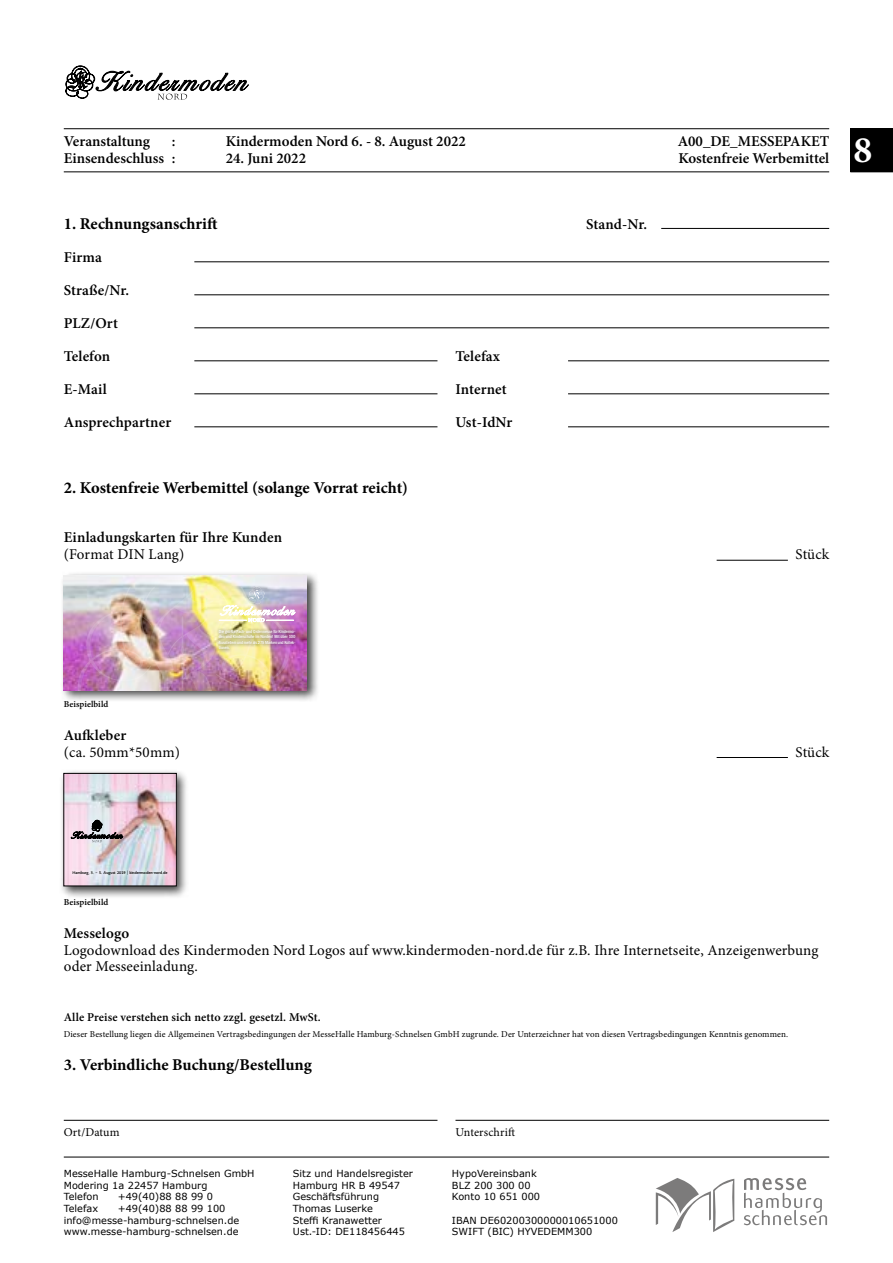
<style>
.page{position:relative;width:893px;height:1263px;background:#fff}
.page>*{position:absolute;margin:0;border:0;box-sizing:border-box;transform-origin:0 0}
.t1{font:700 37.5px "Minion Pro";color:#fff}
.t2{font:700 16.5px "Minion Pro";color:#000}
.t3{font:600 15px/16.5px "Minion Pro";color:#000}
.t4{font:15px/16.5px "Minion Pro";letter-spacing:.01em;color:#000}
.t5{font:600 12px "Minion Pro";letter-spacing:.01em;color:#000}
.t6{font:12px "Minion Pro";letter-spacing:.01em;color:#000}
.t7{font:9.75px/11.7px "Verdana";color:#000}
.t8{font:9px "Minion Pro";letter-spacing:.01em;color:#000}
.t9{font:600 9px "Minion Pro";letter-spacing:.005em;color:#000}
.t10{font:600 4.65px "Magma II Pro";color:#000}
.t11{font:500 condensed 4.5px/5.4px "Franklin Gothic";letter-spacing:-.02em;color:#fff;text-align:justify}
.s1{font-family:"Agency FB";font-weight:400}
</style>
<div class="page">
<svg style="left:66px;top:66px;width:183px;height:34px"></svg>
<svg style="left:656px;top:1178px;width:78px;height:54px"></svg>
<svg style="left:744px;top:1178px;width:83px;height:47px"></svg>
<hr style="left:64px;top:128px;width:765px;height:1px;background:#000">
<hr style="left:64px;top:171px;width:765px;height:1px;background:#000">
<hr style="left:64px;top:1157px;width:765px;height:1px;background:#000">
<div style="left:850px;top:128px;width:43px;height:44px;background:#000"></div>
<hr style="left:64px;top:1120px;width:373px;height:1px;background:#000">
<hr style="left:455px;top:1120px;width:374px;height:1px;background:#000">
<hr style="left:194px;top:261px;width:635px;height:1px;background:#000">
<hr style="left:194px;top:294px;width:635px;height:1px;background:#000">
<hr style="left:194px;top:327px;width:635px;height:1px;background:#000">
<hr style="left:194px;top:360px;width:243px;height:1px;background:#000">
<hr style="left:568px;top:360px;width:261px;height:1px;background:#000">
<hr style="left:568px;top:393px;width:261px;height:1px;background:#000">
<hr style="left:568px;top:426px;width:261px;height:1px;background:#000">
<hr style="left:194px;top:393px;width:243px;height:1px;background:#000">
<hr style="left:194px;top:426px;width:243px;height:1px;background:#000">
<hr style="left:661px;top:228px;width:168px;height:1px;background:#000">
<hr style="left:717px;top:560px;width:71px;height:1px;background:#000">
<hr style="left:717px;top:757px;width:71px;height:1px;background:#000">
<div style="left:60px;top:769px;width:129px;height:129px;background:#000;opacity:.75"></div>
<img style="left:66px;top:775px;width:109px;height:109px">
<div style="left:68px;top:866px;width:104px;height:14px;background:#fff;opacity:.42"></div>
<svg style="left:71px;top:820px;width:52px;height:22px"></svg>
<div style="left:64px;top:773px;width:113px;height:113px;border:1px solid #000"></div>
<div style="left:60px;top:572px;width:260px;height:130px;background:#000;opacity:.75"></div>
<img style="left:64px;top:575px;width:243px;height:115px">
<img style="left:78px;top:586px;width:217px;height:104px">
<div style="left:216px;top:627px;width:84px;height:27px;background:#000;opacity:.75"></div>
<h3 class="t3" style="left:64px;top:133px;width:88px">Veranstaltung</h3>
<h3 class="t3" style="left:172px;top:133px;width:5px">:</h3>
<h3 class="t3" style="left:226px;top:133px;width:242px">Kindermoden Nord 6. - 8. August 2022</h3>
<h3 class="t3" style="left:64px;top:150px;width:113px">Einsendeschluss :</h3>
<h3 class="t3" style="left:226px;top:150px;width:82px">24. Juni 2022</h3>
<h2 class="t2" style="left:64px;top:212px;width:155px">1. Rechnungsanschrift</h2>
<h3 class="t3" style="left:64px;top:249px;width:40px">Firma</h3>
<h3 class="t3" style="left:64px;top:282px;width:67px">Straße/Nr.</h3>
<h3 class="t3" style="left:64px;top:315px;width:56px">PLZ/Ort</h3>
<h3 class="t3" style="left:64px;top:348px;width:48px">Telefon</h3>
<h3 class="t3" style="left:64px;top:381px;width:44px">E-Mail</h3>
<h3 class="t3" style="left:64px;top:414px;width:109px">Ansprechpartner</h3>
<h2 class="t2" style="left:64px;top:476px;width:346px">2. Kostenfreie Werbemittel (solange Vorrat reicht)</h2>
<h3 class="t3" style="left:64px;top:529px;width:220px">Einladungskarten für Ihre Kunden</h3>
<h3 class="t4" style="left:64px;top:546px;width:122px">(Format DIN Lang)</h3>
<p class="t9" style="left:64px;top:698px;width:46px">Beispielbild</p>
<h3 class="t3" style="left:64px;top:727px;width:64px">Aufkleber</h3>
<h3 class="t4" style="left:64px;top:744px;width:118px">(ca. 50mm*50mm)</h3>
<p class="t11" style="left:219px;top:629px;width:78px">Die größte Fach- und Ordermesse für Kindermo&shy;den und Kinderschuhe im Norden! Mit über 100<br>Ausstellern und mehr als 275 Marken und Kollek&shy;tionen.</p>
<p class="t10" style="left:72px;top:870px;width:97px">Hamburg, 3. – 5. August 2019 <span class="s1">|</span> kindermoden-nord.de</p>
<p class="t9" style="left:64px;top:896px;width:46px">Beispielbild</p>
<h3 class="t3" style="left:455px;top:348px;width:46px">Telefax</h3>
<h3 class="t3" style="left:455px;top:381px;width:53px">Internet</h3>
<h3 class="t3" style="left:455px;top:414px;width:58px">Ust-IdNr</h3>
<h3 class="t3" style="left:586px;top:216px;width:63px">Stand-Nr.</h3>
<h3 class="t3" style="left:678px;top:133px;width:153px">A00_DE_MESSEPAKET<br>Kostenfreie Werbemittel</h3>
<h1 class="t1" style="left:854px;top:124px;width:20px">8</h1>
<h3 class="t4" style="left:796px;top:546px;width:35px">Stück</h3>
<h3 class="t4" style="left:796px;top:744px;width:35px">Stück</h3>
<h3 class="t3" style="left:64px;top:925px;width:67px">Messelogo</h3>
<h3 class="t4" style="left:64px;top:942px;width:756px">Logodownload des Kindermoden Nord Logos auf www.kindermoden-nord.de für z.B. Ihre Internetseite, Anzeigenwerbung oder Messeeinladung.</h3>
<p class="t5" style="left:64px;top:1009px;width:258px">Alle Preise verstehen sich netto zzgl. gesetzl. MwSt.</p>
<p class="t8" style="left:64px;top:1028px;width:726px">Dieser Bestellung liegen die Allgemeinen Vertragsbedingungen der MesseHalle Hamburg-Schnelsen GmbH zugrunde. Der Unterzeichner hat von diesen Vertragsbedingungen Kenntnis genommen.</p>
<h2 class="t2" style="left:64px;top:1053px;width:250px">3. Verbindliche Buchung/Bestellung</h2>
<p class="t6" style="left:64px;top:1124px;width:57px">Ort/Datum</p>
<p class="t6" style="left:455px;top:1124px;width:61px">Unterschrift</p>
<p class="t7" style="left:64px;top:1167px;width:192px">MesseHalle Hamburg-Schnelsen GmbH<br>Modering 1a 22457 Hamburg<br>Telefon</p>
<p class="t7" style="left:118px;top:1191px;width:97px">+49(40)88 88 99 0</p>
<p class="t7" style="left:64px;top:1202px;width:36px">Telefax</p>
<p class="t7" style="left:64px;top:1202px;width:177px;text-indent:54px">+49(40)88 88 99 100 info@messe-hamburg-schnelsen.de www.messe-hamburg-schnelsen.de</p>
<p class="t7" style="left:293px;top:1167px;width:122px">Sitz und Handelsregister<br>Hamburg HR B 49547<br>Geschäftsführung<br>Thomas Luserke<br>Steffi Kranawetter<br>Ust.-ID: DE118456445</p>
<p class="t7" style="left:452px;top:1167px;width:90px">HypoVereinsbank<br>BLZ 200 300 00<br>Konto 10 651 000</p>
<p class="t7" style="left:452px;top:1214px;width:167px">IBAN DE60200300000010651000<br>SWIFT (BIC) HYVEDEMM300</p>
</div>
